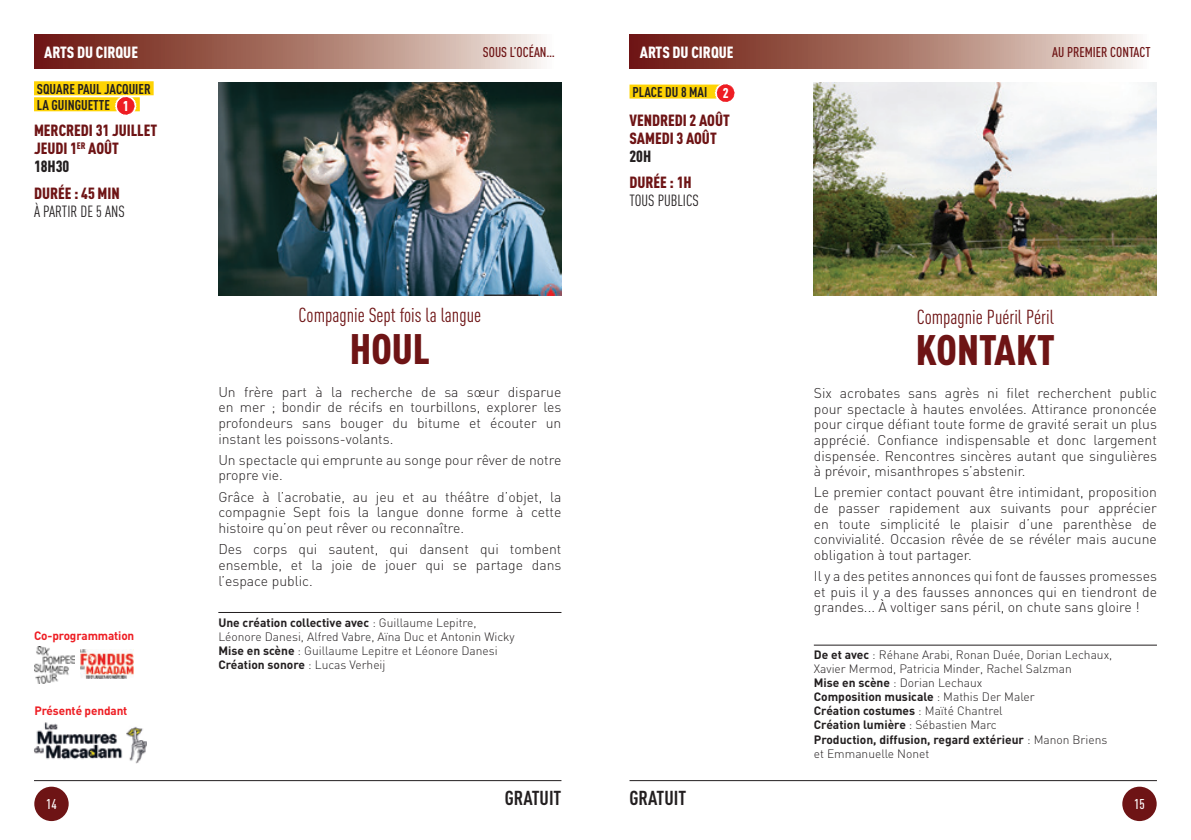
<style>
.page{position:relative;width:1191px;height:840px;background:#fff}
.page>*{position:absolute;margin:0;border:0;box-sizing:border-box;transform-origin:0 0}
.t1{font:900 42px "DIN Cond";color:#6e1415}
.t2{font:20px "DIN Cond";color:#6e1415}
.t3{font:700 20px "DIN Cond";color:#231f20}
.t4{font:900 16px/18px "DIN Cond";color:#6e1415}
.t5{font:16px "DIN Cond";color:#231f20}
.t6{font:900 16px "DIN Cond";color:#fff}
.t7{font:900 16px "DIN Cond";color:#231f20}
.t8{font:300 14px/15.6px "DIN";color:#231f20;text-align:justify}
.t9{font:700 14px/16px "DIN Cond";color:#231f20}
.t10{font:500 14px "DIN Cond";color:#6e1415}
.t11{font:500 14px "DIN Cond";color:#fff}
.t12{font:300 12px/14px "DIN";color:#231f20}
.t13{font:700 12px "DIN";letter-spacing:-.01em;color:#ee1d23}
.s1{font-weight:900;color:#fff}
.s2{color:#231f20}
.s3{font-weight:700}
</style>
<div class="page">
<svg style="left:34px;top:34px;width:507px;height:35px;background:#aa786c"></svg>
<svg style="left:629px;top:34px;width:508px;height:35px;background:#a9776c"></svg>
<div style="left:34px;top:786px;width:35px;height:34px;background:#6e1415;border-radius:50%"></div>
<div style="left:1122px;top:786px;width:34px;height:34px;background:#6e1415;border-radius:50%"></div>
<hr style="left:34px;top:779px;width:527px;height:1px;background:#231f20">
<hr style="left:218px;top:611px;width:343px;height:1px;background:#231f20">
<div style="left:34px;top:81px;width:120px;height:14px;background:#fed304"></div>
<div style="left:34px;top:97px;width:106px;height:14px;background:#fed304"></div>
<svg style="left:114px;top:95px;width:23px;height:20px"></svg>
<img style="left:814px;top:82px;width:343px;height:213px">
<img style="left:218px;top:82px;width:343px;height:213px">
<hr style="left:814px;top:644px;width:343px;height:1px;background:#231f20">
<hr style="left:629px;top:779px;width:528px;height:1px;background:#231f20">
<div style="left:629px;top:84px;width:96px;height:14px;background:#fed304"></div>
<svg style="left:714px;top:84px;width:21px;height:18px"></svg>
<img style="left:34px;top:646px;width:40px;height:37px">
<img style="left:81px;top:649px;width:53px;height:29px">
<img style="left:34px;top:722px;width:113px;height:41px">
<p class="t6" style="left:44px;top:42px;width:95px">ARTS DU CIRQUE</p>
<p class="t10" style="left:483px;top:44px;width:74px">SOUS L’OCÉAN…</p>
<p class="t6" style="left:640px;top:42px;width:95px">ARTS DU CIRQUE</p>
<p class="t10" style="left:1052px;top:44px;width:100px">AU PREMIER CONTACT</p>
<p class="t9" style="left:37px;top:80px;width:115px">SQUARE PAUL JACQUIER<br>LA GUINGUETTE <span class="s1">1</span></p>
<p class="t4" style="left:34px;top:121px;width:125px">MERCREDI 31 JUILLET<br>JEUDI 1<sup>ER</sup> AOÛT<br><span class="s2">18H30</span></p>
<p class="t4" style="left:34px;top:183px;width:87px">DURÉE : 45 MIN</p>
<p class="t5" style="left:34px;top:202px;width:92px">À PARTIR DE 5 ANS</p>
<p class="t13" style="left:34px;top:627px;width:102px">Co-programmation</p>
<p class="t13" style="left:34px;top:702px;width:94px">Présenté pendant</p>
<h2 class="t2" style="left:299px;top:303px;width:184px">Compagnie Sept fois la langue</h2>
<h1 class="t1" style="left:350px;top:322px;width:82px">HOUL</h1>
<p class="t8" style="left:218px;top:383px;width:345px">Un frère part à la recherche de sa sœur disparue en mer ; bondir de récifs en tourbillons, explorer les profondeurs sans bouger du bitume et écouter un instant les poissons-volants.</p>
<p class="t8" style="left:218px;top:451px;width:344px">Un spectacle qui emprunte au songe pour rêver de notre propre vie.</p>
<p class="t8" style="left:218px;top:488px;width:345px">Grâce à l’acrobatie, au jeu et au théâtre d’objet, la compagnie Sept fois la langue donne forme à cette histoire qu’on peut rêver ou reconnaître.</p>
<p class="t8" style="left:218px;top:541px;width:344px">Des corps qui sautent, qui dansent qui tombent ensemble, et la joie de jouer qui se partage dans l’espace public.</p>
<p class="t12" style="left:218px;top:615px;width:298px"><span class="s3">Une création collective avec</span> : Guillaume Lepitre, Léonore Danesi, Alfred Vabre, Aïna Duc et Antonin Wicky <span class="s3">Mise en scène</span> : Guillaume Lepitre et Léonore Danesi <span class="s3">Création sonore</span> : Lucas Verheij</p>
<p class="t9" style="left:632px;top:83px;width:98px">PLACE DU 8 MAI <span class="s1">2</span></p>
<p class="t4" style="left:629px;top:110px;width:102px">VENDREDI 2 AOÛT<br>SAMEDI 3 AOÛT</p>
<p class="t7" style="left:629px;top:146px;width:23px">20H</p>
<p class="t4" style="left:629px;top:173px;width:64px">DURÉE : 1H</p>
<p class="t5" style="left:629px;top:191px;width:71px">TOUS PUBLICS</p>
<h2 class="t2" style="left:916px;top:305px;width:139px">Compagnie Puéril Péril</h2>
<h1 class="t1" style="left:916px;top:324px;width:140px">KONTAKT</h1>
<p class="t8" style="left:814px;top:385px;width:345px">Six acrobates sans agrès ni filet recherchent public pour spectacle à hautes envolées. Attirance prononcée pour cirque défiant toute forme de gravité serait un plus apprécié. Confiance indispensable et donc largement dispensée. Rencontres sincères autant que singulières à prévoir, misanthropes s’abstenir.</p>
<p class="t8" style="left:814px;top:484px;width:345px">Le premier contact pouvant être intimidant, proposition de passer rapidement aux suivants pour apprécier en toute simplicité le plaisir d’une parenthèse de convivialité. Occasion rêvée de se révéler mais aucune obligation à tout partager.</p>
<p class="t8" style="left:814px;top:568px;width:345px">Il y a des petites annonces qui font de fausses promesses et puis il y a des fausses annonces qui en tiendront de grandes... À voltiger sans péril, on chute sans gloire !</p>
<p class="t12" style="left:814px;top:647px;width:300px"><span class="s3">De et avec</span> : Réhane Arabi, Ronan Duée, Dorian Lechaux, Xavier Mermod, Patricia Minder, Rachel Salzman<br><span class="s3">Mise en scène</span> : Dorian Lechaux<br><span class="s3">Composition musicale</span> : Mathis Der Maler<br><span class="s3">Création costumes</span> : Maïté Chantrel<br><span class="s3">Création lumière</span> : Sébastien Marc<br><span class="s3">Production, diffusion, regard extérieur</span> : Manon Briens et Emmanuelle Nonet</p>
<h2 class="t3" style="left:505px;top:785px;width:58px">GRATUIT</h2>
<h2 class="t3" style="left:629px;top:785px;width:58px">GRATUIT</h2>
<p class="t11" style="left:46px;top:794px;width:12px">14</p>
<p class="t11" style="left:1134px;top:794px;width:12px">15</p>
</div>
